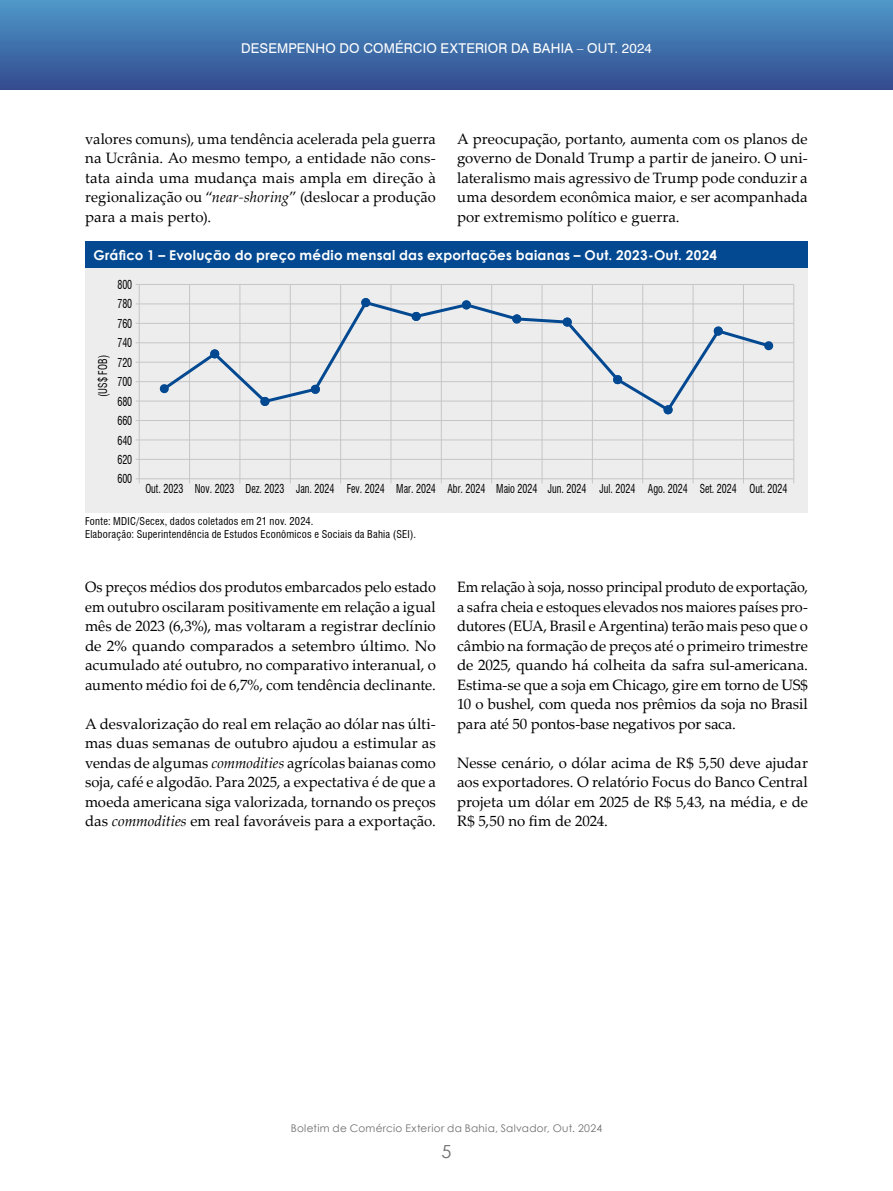
<style>
.page{position:relative;width:893px;height:1191px;background:#fff}
.page>*{position:absolute;margin:0;border:0;box-sizing:border-box;transform-origin:0 0}
.t1{font:18px "Century Gothic";color:#706f6f}
.texto_geral{font:15px/19.5px "Palatino Linotype";color:#000;text-align:justify}
.texto_geral-2{font:15px/19.5px "Palatino Linotype";color:#000;text-align:justify;scale:.96 1}
.tab_titulo{font:700 13.5px "Century Gothic";letter-spacing:.02em;color:#fff}
.t2{font:13.5px "Swiss 721 BT";letter-spacing:.015em;color:#fff}
.t3{font:condensed 12px "Swiss 721 BT";color:#000;scale:.83 1}
.t4{font:condensed 11.85px "Swiss 721 BT";color:#000;scale:.86 1}
.tab_fonte{font:condensed 10.5px "Swiss 721 BT";letter-spacing:.025em;color:#000}
.t5{font:10.5px "Century Gothic";letter-spacing:.03em;color:#706f6f}
.s1{font-style:italic}
</style>
<div class="page">
<div style="left:0;top:0;width:893px;height:90px;background:linear-gradient(to bottom,#4e99c9,#334b8f)"></div>
<div style="left:85px;top:241px;width:723px;height:27px;background:#034991"></div>
<div style="left:85px;top:268px;width:723px;height:244px;background:#ededed"></div>
<hr style="left:139px;top:284px;width:1px;height:199px;background:#c6c6c6">
<hr style="left:189px;top:284px;width:1px;height:199px;background:#c6c6c6">
<hr style="left:240px;top:284px;width:1px;height:199px;background:#c6c6c6">
<hr style="left:290px;top:284px;width:1px;height:199px;background:#c6c6c6">
<hr style="left:340px;top:284px;width:1px;height:199px;background:#c6c6c6">
<hr style="left:391px;top:284px;width:1px;height:199px;background:#c6c6c6">
<hr style="left:441px;top:284px;width:1px;height:199px;background:#c6c6c6">
<hr style="left:491px;top:284px;width:1px;height:199px;background:#c6c6c6">
<hr style="left:542px;top:284px;width:1px;height:199px;background:#c6c6c6">
<hr style="left:592px;top:284px;width:1px;height:199px;background:#c6c6c6">
<hr style="left:642px;top:284px;width:1px;height:199px;background:#c6c6c6">
<hr style="left:693px;top:284px;width:1px;height:199px;background:#c6c6c6">
<hr style="left:743px;top:284px;width:1px;height:199px;background:#c6c6c6">
<hr style="left:793px;top:284px;width:1px;height:199px;background:#c6c6c6">
<hr style="left:136px;top:459px;width:658px;height:1px;background:#c6c6c6">
<hr style="left:136px;top:478px;width:658px;height:1px;background:#c6c6c6">
<hr style="left:136px;top:420px;width:658px;height:1px;background:#c6c6c6">
<hr style="left:136px;top:381px;width:658px;height:1px;background:#c6c6c6">
<hr style="left:136px;top:303px;width:658px;height:1px;background:#c6c6c6">
<hr style="left:136px;top:323px;width:658px;height:1px;background:#c6c6c6">
<hr style="left:136px;top:342px;width:658px;height:1px;background:#c6c6c6">
<hr style="left:136px;top:362px;width:658px;height:1px;background:#c6c6c6">
<hr style="left:136px;top:401px;width:658px;height:1px;background:#c6c6c6">
<hr style="left:136px;top:439px;width:658px;height:1px;background:#c6c6c6">
<hr style="left:136px;top:284px;width:658px;height:1px;background:#c6c6c6">
<svg style="left:159px;top:297px;width:615px;height:118px"></svg>
<p class="t2" style="left:241px;top:38px;width:412px">DESEMPENHO DO COMÉRCIO EXTERIOR DA BAHIA – OUT. 2024</p>
<p class="texto_geral" style="left:85px;top:128px;width:352px">valores comuns), uma tendência acelerada pela guerra na Ucrânia. Ao mesmo tempo, a entidade não cons&shy;tata ainda uma mudança mais ampla em direção à regionalização ou “<span class="s1">near-shoring</span>” (deslocar a produção para a mais perto).</p>
<p class="texto_geral" style="left:457px;top:128px;width:352px">A preocupação, portanto, aumenta com os planos de governo de Donald Trump a partir de janeiro. O uni&shy;lateralismo mais agressivo de Trump pode conduzir a uma desordem econômica maior, e ser acompanhada por extremismo político e guerra.</p>
<p class="tab_titulo" style="left:94px;top:245px;width:625px">Gráfico 1 – Evolução do preço médio mensal das exportações baianas – Out. 2023-Out. 2024</p>
<p class="t3" style="left:117px;top:277px;width:19px">800</p>
<p class="t3" style="left:117px;top:297px;width:19px">780</p>
<p class="t3" style="left:117px;top:316px;width:19px">760</p>
<p class="t4" style="left:96px;top:397px;width:50px;rotate:-90deg">(US$ FOB)</p>
<p class="t3" style="left:117px;top:336px;width:19px">740</p>
<p class="t3" style="left:117px;top:355px;width:19px">720</p>
<p class="t3" style="left:117px;top:375px;width:19px">700</p>
<p class="t3" style="left:117px;top:394px;width:19px">680</p>
<p class="t3" style="left:117px;top:413px;width:19px">660</p>
<p class="t3" style="left:117px;top:433px;width:19px">640</p>
<p class="t3" style="left:117px;top:452px;width:19px">620</p>
<p class="t3" style="left:117px;top:472px;width:19px">600</p>
<p class="t3" style="left:145px;top:481px;width:775px">Out. 2023 Nov. 2023 Dez. 2023 Jan. 2024 Fev. 2024 Mar. 2024 Abr. 2024 Maio 2024 Jun. 2024 Jul. 2024 Ago. 2024 Set. 2024 Out. 2024</p>
<p class="tab_fonte" style="left:85px;top:515px;width:230px">Fonte: MDIC/Secex, dados coletados em 21 nov. 2024.</p>
<p class="tab_fonte" style="left:85px;top:528px;width:332px">Elaboração: Superintendência de Estudos Econômicos e Sociais da Bahia (SEI).</p>
<p class="texto_geral-2" style="left:85px;top:577px;width:367px">Os preços médios dos produtos embarcados pelo estado em outubro oscilaram positivamente em relação a igual mês de 2023 (6,3%), mas voltaram a registrar declínio de 2% quando comparados a setembro último. No acumulado até outubro, no comparativo interanual, o aumento médio foi de 6,7%, com tendência declinante.</p>
<p class="texto_geral" style="left:85px;top:713px;width:352px">A desvalorização do real em relação ao dólar nas últi&shy;mas duas semanas de outubro ajudou a estimular as vendas de algumas <span class="s1">commodities</span> agrícolas baianas como soja, café e algodão. Para 2025, a expectativa é de que a moeda americana siga valorizada, tornando os preços das <span class="s1">commodities</span> em real favoráveis para a exportação.</p>
<p class="texto_geral-2" style="left:457px;top:577px;width:367px">Em relação à soja, nosso principal produto de exportação, a safra cheia e estoques elevados nos maiores países pro&shy;dutores (EUA, Brasil e Argentina) terão mais peso que o câmbio na formação de preços até o primeiro trimestre de 2025, quando há colheita da safra sul-americana.<br>Estima-se que a soja em Chicago, gire em torno de US$ 10 o bushel, com queda nos prêmios da soja no Brasil para até 50 pontos-base negativos por saca.</p>
<p class="texto_geral" style="left:457px;top:752px;width:352px">Nesse cenário, o dólar acima de R$ 5,50 deve ajudar aos exportadores. O relatório Focus do Banco Central projeta um dólar em 2025 de R$ 5,43, na média, e de R$ 5,50 no fim de 2024.</p>
<p class="t5" style="left:291px;top:1121px;width:313px">Boletim de Comércio Exterior da Bahia, Salvador, Out. 2024</p>
<p class="t1" style="left:441px;top:1138px;width:11px">5</p>
</div>
